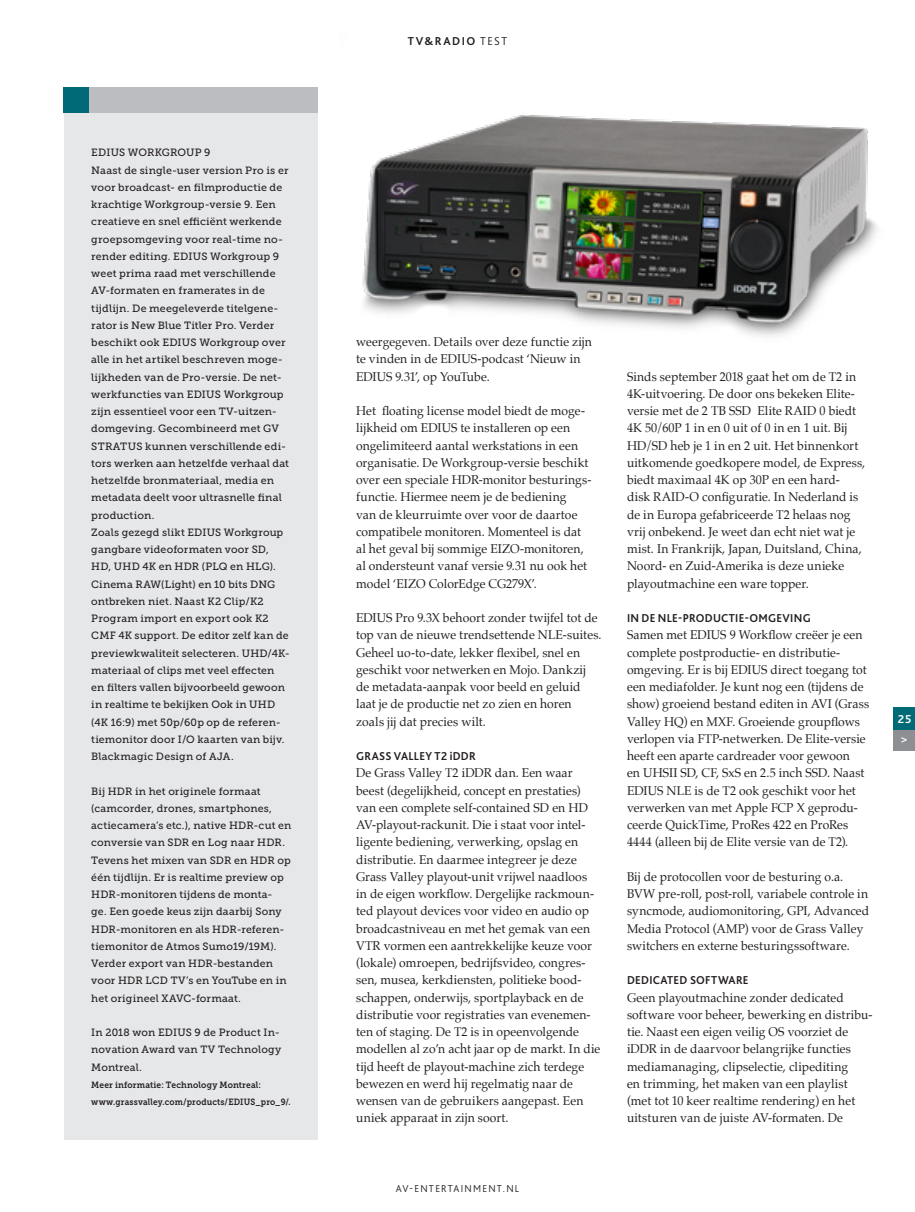
<style>
.page{position:relative;width:915px;height:1212px;background:#fff}
.page>*{position:absolute;margin:0;border:0;box-sizing:border-box;transform-origin:0 0}
.platte_tekst{font:12.75px/17.2px "Palatino";letter-spacing:.005em;color:#231f20;scale:.95 1}
.kop_alinea{font:700 12px "Bliss 2";letter-spacing:.025em;color:#231f20;scale:.95 1}
.kop_alinea-2{font:700 12px "Bliss 2";letter-spacing:.025em;color:#231f20}
.kop_alinea-3{font:700 12px "Bliss 2";color:#fff}
.fotobijschrift{font:10.5px/17.2px "Museo Slab 500";letter-spacing:.015em;color:#231f20}
.kop_alinea-4{font:300 10.5px "Bliss 2";letter-spacing:.125em;color:#231f20}
.extra_info{font:9px "Museo Slab 700";letter-spacing:.02em;color:#231f20;scale:.91 1}
.extra_info-2{font:9px "Museo Slab 700";letter-spacing:.02em;color:#231f20;scale:.93 1}
.s1{font-weight:300}
</style>
<div class="page">
<div style="left:893px;top:728px;width:21px;height:22px;background:#8d8f92"></div>
<div style="left:893px;top:707px;width:21px;height:22px;background:#006a77"></div>
<div style="left:64px;top:89px;width:253px;height:1050px;background:#e6e7e9"></div>
<div style="left:64px;top:88px;width:253px;height:25px;background:#bcbdc0"></div>
<div style="left:64px;top:88px;width:25px;height:25px;background:#006a77"></div>
<img style="left:362px;top:115px;width:516px;height:222px">
<p class="fotobijschrift" style="left:91px;top:144px;width:121px">EDIUS WORKGROUP 9</p>
<p class="fotobijschrift" style="left:91px;top:161px;width:199px">Naast de single-user version Pro is er voor broadcast- en filmproductie de krachtige Workgroup-versie 9. Een creatieve en snel efficiënt werkende groepsomgeving voor real-time no&shy;render editing. EDIUS Workgroup 9 weet prima raad met verschillende AV-formaten en framerates in de tijdlijn. De meegeleverde titelgene&shy;rator is New Blue Titler Pro. Verder beschikt ook EDIUS Workgroup over alle in het artikel beschreven moge&shy;lijkheden van de Pro-versie. De net&shy;werkfuncties van EDIUS Workgroup zijn essentieel voor een TV-uitzen&shy;domgeving. Gecombineerd met GV STRATUS kunnen verschillende edi&shy;tors werken aan hetzelfde verhaal dat hetzelfde bronmateriaal, media en metadata deelt voor ultrasnelle final production.</p>
<p class="fotobijschrift" style="left:91px;top:524px;width:200px">Zoals gezegd slikt EDIUS Workgroup gangbare videoformaten voor SD, HD, UHD 4K en HDR (PLQ en HLG).<br>Cinema RAW(Light) en 10 bits DNG ontbreken niet. Naast K2 Clip/K2<br>Program import en export ook K2<br>CMF 4K support. De editor zelf kan de previewkwaliteit selecteren. UHD/4K&shy;materiaal of clips met veel effecten en filters vallen bijvoorbeeld gewoon in realtime te bekijken Ook in UHD (4K 16:9) met 50p/60p op de referen&shy;tiemonitor door I/O kaarten van bijv.<br>Blackmagic Design of AJA.</p>
<p class="fotobijschrift" style="left:91px;top:782px;width:201px">Bij HDR in het originele formaat (camcorder, drones, smartphones, actiecamera’s etc.), native HDR-cut en conversie van SDR en Log naar HDR.<br>Tevens het mixen van SDR en HDR op één tijdlijn. Er is realtime preview op HDR-monitoren tijdens de monta-<br>ge. Een goede keus zijn daarbij Sony HDR-monitoren en als HDR-referen&shy;tiemonitor de Atmos Sumo19/19M).<br>Verder export van HDR-bestanden voor HDR LCD TV’s en YouTube en in het origineel XAVC-formaat.</p>
<p class="fotobijschrift" style="left:91px;top:1024px;width:191px">In 2018 won EDIUS 9 de Product In&shy;novation Award van TV Technology<br>Montreal.</p>
<p class="extra_info-2" style="left:91px;top:1080px;width:184px">Meer informatie: Technology Montreal:</p>
<p class="extra_info" style="left:91px;top:1097px;width:220px">www.grassvalley.com/products/EDIUS_pro_9/.</p>
<p class="kop_alinea-2" style="left:407px;top:33px;width:101px">TV&amp;RADIO <span class="s1">TEST</span></p>
<p class="platte_tekst" style="left:356px;top:333px;width:250px">weergegeven. Details over deze functie zijn te vinden in de EDIUS-podcast ‘Nieuw in<br>EDIUS 9.31’, op YouTube.</p>
<p class="platte_tekst" style="left:356px;top:402px;width:249px">Het floating license model biedt de moge&shy;lijkheid om EDIUS te installeren op een ongelimiteerd aantal werkstations in een organisatie. De Workgroup-versie beschikt over een speciale HDR-monitor besturings&shy;functie. Hiermee neem je de bediening<br>van de kleurruimte over voor de daartoe compatibele monitoren. Momenteel is dat al het geval bij sommige EIZO-monitoren, al ondersteunt vanaf versie 9.31 nu ook het model ‘EIZO ColorEdge CG279X’.</p>
<p class="platte_tekst" style="left:356px;top:609px;width:260px">EDIUS Pro 9.3X behoort zonder twijfel tot de top van de nieuwe trendsettende NLE-suites.<br>Geheel uo-to-date, lekker flexibel, snel en geschikt voor netwerken en Mojo. Dankzij de metadata-aanpak voor beeld en geluid laat je de productie net zo zien en horen zoals jij dat precies wilt.</p>
<p class="kop_alinea" style="left:356px;top:749px;width:127px">GRASS VALLEY T2 iDDR</p>
<p class="platte_tekst" style="left:356px;top:764px;width:258px">De Grass Valley T2 iDDR dan. Een waar beest (degelijkheid, concept en prestaties) van een complete self-contained SD en HD AV-playout-rackunit. Die i staat voor intel&shy;ligente bediening, verwerking, opslag en distributie. En daarmee integreer je deze Grass Valley playout-unit vrijwel naadloos in de eigen workflow. Dergelijke rackmoun&shy;ted playout devices voor video en audio op broadcastniveau en met het gemak van een VTR vormen een aantrekkelijke keuze voor (lokale) omroepen, bedrijfsvideo, congres&shy;sen, musea, kerkdiensten, politieke bood&shy;schappen, onderwijs, sportplayback en de distributie voor registraties van evenemen&shy;ten of staging. De T2 is in opeenvolgende modellen al zo’n acht jaar op de markt. In die tijd heeft de playout-machine zich terdege bewezen en werd hij regelmatig naar de wensen van de gebruikers aangepast. Een uniek apparaat in zijn soort.</p>
<p class="kop_alinea-4" style="left:395px;top:1182px;width:125px">AV-ENTERTAINMENT.NL</p>
<p class="platte_tekst" style="left:626px;top:367px;width:252px">Sinds september 2018 gaat het om de T2 in 4K-uitvoering. De door ons bekeken Elite&shy;versie met de 2 TB SSD Elite RAID 0 biedt 4K 50/60P 1 in en 0 uit of 0 in en 1 uit. Bij HD/SD heb je 1 in en 2 uit. Het binnenkort uitkomende goedkopere model, de Express, biedt maximaal 4K op 30P en een hard&shy;disk RAID-O configuratie. In Nederland is de in Europa gefabriceerde T2 helaas nog vrij onbekend. Je weet dan echt niet wat je mist. In Frankrijk, Japan, Duitsland, China, Noord- en Zuid-Amerika is deze unieke playoutmachine een ware topper.</p>
<p class="kop_alinea" style="left:626px;top:611px;width:195px">IN DE NLE-PRODUCTIE-OMGEVING</p>
<p class="platte_tekst" style="left:626px;top:626px;width:256px">Samen met EDIUS 9 Workflow creëer je een complete postproductie- en distributie&shy;omgeving. Er is bij EDIUS direct toegang tot een mediafolder. Je kunt nog een (tijdens de show) groeiend bestand editen in AVI (Grass Valley HQ) en MXF. Groeiende groupflows verlopen via FTP-netwerken. De Elite-versie heeft een aparte cardreader voor gewoon<br>en UHSII SD, CF, SxS en 2.5 inch SSD. Naast EDIUS NLE is de T2 ook geschikt voor het verwerken van met Apple FCP X geprodu&shy;ceerde QuickTime, ProRes 422 en ProRes 4444 (alleen bij de Elite versie van de T2).</p>
<p class="platte_tekst" style="left:626px;top:868px;width:256px">Bij de protocollen voor de besturing o.a.<br>BVW pre-roll, post-roll, variabele controle in syncmode, audiomonitoring, GPI, Advanced Media Protocol (AMP) voor de Grass Valley switchers en externe besturingssoftware.</p>
<p class="kop_alinea" style="left:626px;top:973px;width:129px">DEDICATED SOFTWARE</p>
<p class="platte_tekst" style="left:626px;top:988px;width:260px">Geen playoutmachine zonder dedicated software voor beheer, bewerking en distribu&shy;tie. Naast een eigen veilig OS voorziet de iDDR in de daarvoor belangrijke functies mediamanaging, clipselectie, clipediting<br>en trimming, het maken van een playlist (met tot 10 keer realtime rendering) en het uitsturen van de juiste AV-formaten. De</p>
<p class="kop_alinea-3" style="left:897px;top:711px;width:15px">25</p>
<p class="kop_alinea-3" style="left:900px;top:732px;width:8px">&gt;</p>
</div>
